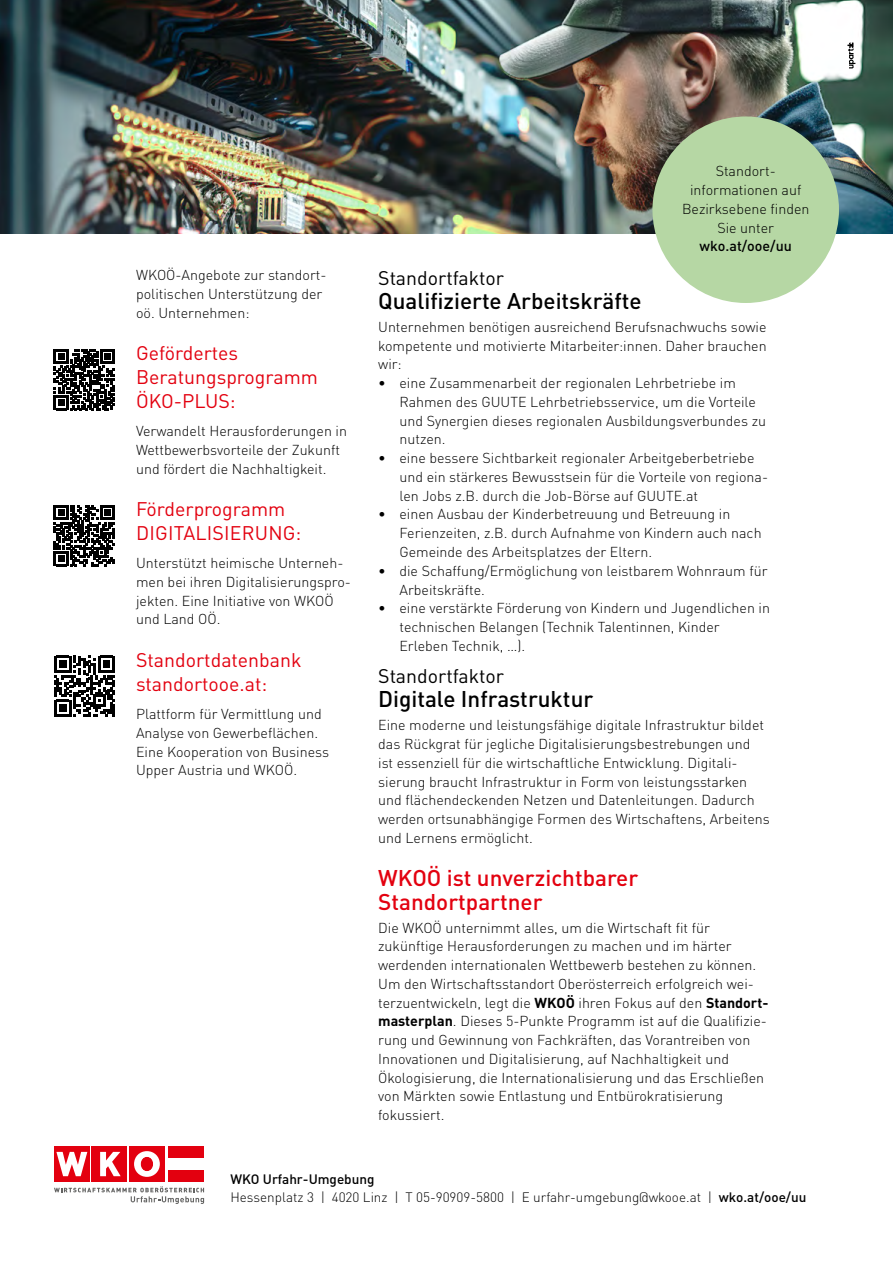
<style>
.page{position:relative;width:893px;height:1263px;background:#fff}
.page>*{position:absolute;margin:0;border:0;box-sizing:border-box;transform-origin:0 0}
.t1{font:500 22.5px "DIN Pro";color:#000}
.t2{font:500 22.5px/24px "DIN Pro";color:#e3000f}
.t3{font:19.5px/24px "DIN Pro";color:#e3000f}
.t4{font:19.5px "DIN Pro";color:#000}
.t5{font:300 14.25px/18.8px "DIN Pro";color:#000}
.t6{font:500 14.25px "DIN Pro";color:#000}
.t7{font:300 13.5px/18.8px "DIN Pro";color:#000}
.s1{font-weight:700}
.s2{font-weight:500}
</style>
<div class="page">
<hr style="left:892px;top:0;width:1px;height:1044px;background:#ececed">
<img style="left:0;top:0;width:893px;height:234px">
<svg style="left:847px;top:43px;width:8px;height:25px"></svg>
<div style="left:652px;top:116px;width:187px;height:187px;background:#b6d7a4;border-radius:50%"></div>
<svg style="left:54px;top:349px;width:61px;height:61px"></svg>
<svg style="left:54px;top:505px;width:61px;height:61px"></svg>
<svg style="left:54px;top:656px;width:61px;height:61px"></svg>
<div style="left:129px;top:1146px;width:36px;height:36px;background:#e3000f"></div>
<div style="left:92px;top:1146px;width:35px;height:36px;background:#e3000f"></div>
<svg style="left:100px;top:1152px;width:21px;height:24px"></svg>
<div style="left:54px;top:1146px;width:36px;height:36px;background:#e3000f"></div>
<svg style="left:56px;top:1152px;width:31px;height:24px"></svg>
<div style="left:168px;top:1146px;width:36px;height:12px;background:#e3000f"></div>
<div style="left:168px;top:1170px;width:36px;height:12px;background:#e3000f"></div>
<svg style="left:134px;top:1151px;width:26px;height:26px"></svg>
<div style="left:141px;top:1157px;width:12px;height:13px;background:#e3000f;border-radius:50%"></div>
<div style="left:141px;top:1157px;width:12px;height:14px;border:1px solid #e3000f;border-radius:50%"></div>
<svg style="left:54px;top:1186px;width:150px;height:18px"></svg>
<p class="t5" style="left:136px;top:264px;width:190px">WKOÖ-Angebote zur standort&shy;politischen Unterstützung der oö. Unternehmen:</p>
<h2 class="t3" style="left:136px;top:341px;width:183px">Gefördertes<br>Beratungsprogramm<br>ÖKO-PLUS:</h2>
<p class="t5" style="left:136px;top:420px;width:213px">Verwandelt Herausforderungen in<br>Wettbewerbsvorteile der Zukunft und fördert die Nachhaltigkeit.</p>
<h2 class="t3" style="left:136px;top:497px;width:167px">Förderprogramm<br>DIGITALISIERUNG:</h2>
<p class="t5" style="left:136px;top:552px;width:216px">Unterstützt heimische Unterneh&shy;men bei ihren Digitalisierungspro&shy;jekten. Eine Initiative von WKOÖ und Land OÖ.</p>
<h2 class="t3" style="left:136px;top:647px;width:167px">Standortdatenbank standortooe.at:</h2>
<p class="t5" style="left:136px;top:703px;width:195px">Plattform für Vermittlung und<br>Analyse von Gewerbeflächen.<br>Eine Kooperation von Business<br>Upper Austria und WKOÖ.</p>
<p class="t5" style="left:682px;top:161px;width:129px;text-align:center">Standort&shy;informationen auf<br>Bezirksebene finden<br>Sie unter</p>
<p class="t6" style="left:699px;top:237px;width:94px">wko.at/ooe/uu</p>
<h2 class="t4" style="left:378px;top:265px;width:127px">Standortfaktor</h2>
<h1 class="t1" style="left:378px;top:285px;width:265px">Qualifizierte Arbeitskräfte</h1>
<p class="t5" style="left:378px;top:316px;width:390px;text-align:justify">Unternehmen benötigen ausreichend Berufsnachwuchs sowie kompetente und motivierte Mitarbeiter:innen. Daher brauchen wir:</p>
<p class="t5" style="left:399px;top:372px;width:368px;text-indent:-21px">• eine Zusammenarbeit der regionalen Lehrbetriebe im Rahmen des GUUTE Lehrbetriebsservice, um die Vorteile und Synergien dieses regionalen Ausbildungsverbundes zu nutzen.</p>
<p class="t5" style="left:399px;top:447px;width:370px;text-indent:-21px">• eine bessere Sichtbarkeit regionaler Arbeitgeberbetriebe und ein stärkeres Bewusstsein für die Vorteile von regiona&shy;len Jobs z.B. durch die Job-Börse auf GUUTE.at</p>
<p class="t5" style="left:399px;top:504px;width:364px;text-indent:-21px">• einen Ausbau der Kinderbetreuung und Betreuung in<br>Ferienzeiten, z.B. durch Aufnahme von Kindern auch nach<br>Gemeinde des Arbeitsplatzes der Eltern.</p>
<p class="t5" style="left:399px;top:560px;width:369px;text-indent:-21px">• die Schaffung/Ermöglichung von leistbarem Wohnraum für<br>Arbeitskräfte.</p>
<p class="t5" style="left:399px;top:597px;width:372px;text-indent:-21px">• eine verstärkte Förderung von Kindern und Jugendlichen in technischen Belangen (Technik Talentinnen, Kinder<br>Erleben Technik, …).</p>
<h2 class="t4" style="left:378px;top:663px;width:127px">Standortfaktor</h2>
<h1 class="t1" style="left:378px;top:684px;width:217px">Digitale Infrastruktur</h1>
<p class="t5" style="left:378px;top:714px;width:393px">Eine moderne und leistungsfähige digitale Infrastruktur bildet das Rückgrat für jegliche Digitalisierungsbestrebungen und<br>ist essenziell für die wirtschaftliche Entwicklung. Digitali&shy;sierung braucht Infrastruktur in Form von leistungsstarken und flächendeckenden Netzen und Datenleitungen. Dadurch werden ortsunabhängige Formen des Wirtschaftens, Arbeitens und Lernens ermöglicht.</p>
<h1 class="t2" style="left:378px;top:864px;width:262px">WKOÖ ist unverzichtbarer<br>Standortpartner</h1>
<p class="t5" style="left:378px;top:917px;width:392px">Die WKOÖ unternimmt alles, um die Wirtschaft fit für zukünftige Herausforderungen zu machen und im härter werdenden internationalen Wettbewerb bestehen zu können.<br>Um den Wirtschaftsstandort Oberösterreich erfolgreich wei&shy;terzuentwickeln, legt die <span class="s1">WKOÖ</span> ihren Fokus auf den <span class="s1">Standort&shy;masterplan</span>. Dieses 5-Punkte Programm ist auf die Qualifizie&shy;rung und Gewinnung von Fachkräften, das Vorantreiben von Innovationen und Digitalisierung, auf Nachhaltigkeit und Ökologisierung, die Internationalisierung und das Erschließen von Märkten sowie Entlastung und Entbürokratisierung fokussiert.</p>
<p class="t7" style="left:230px;top:1168px;width:577px"><span class="s2">WKO Urfahr-Umgebung<br></span>Hessenplatz 3 | 4020 Linz | T 05-90909-5800 | E urfahr-umgebung@wkooe.at | <span class="s2">wko.at/ooe/uu</span></p>
</div>
